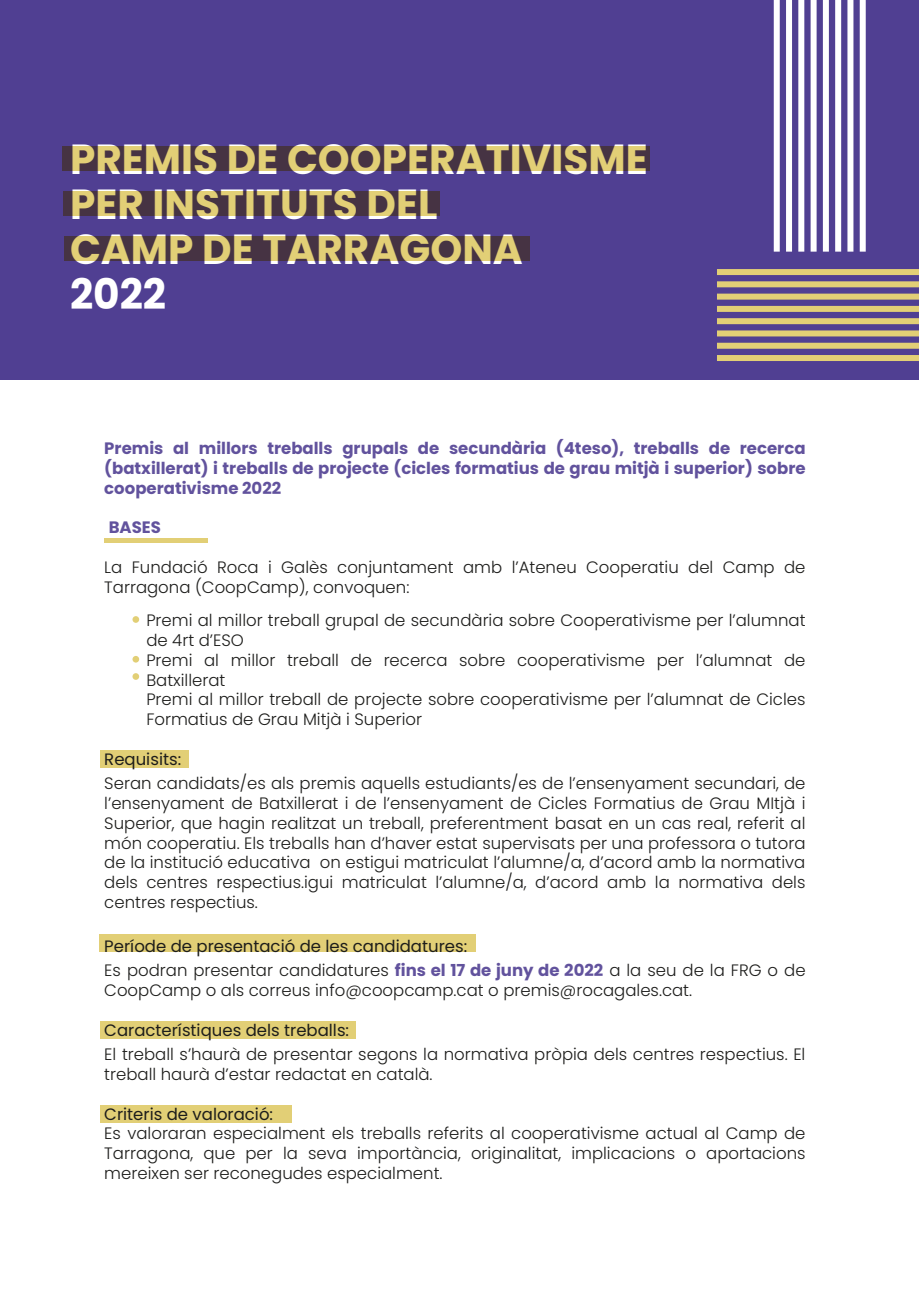
<style>
.page{position:relative;width:919px;height:1289px;background:#fff}
.page>*{position:absolute;margin:0;border:0;box-sizing:border-box;transform-origin:0 0}
.t1{font:700 42px/45px "Poppins";color:#fff}
.t2{font:300 16.5px/19.8px "Poppins";color:#1d1d1b}
.t3{font:700 16.5px/19.8px "Poppins";color:rgb(80 63 146/.9);text-align:justify}
.t4{font:16.5px "Poppins";color:#1d1d1b}
.s1{font-weight:400}
.s2{font-weight:700;color:rgb(80 63 146/.9)}
</style>
<div class="page">
<div style="left:100px;top:934px;width:376px;height:18px;background:#e2cf76"></div>
<div style="left:0;top:0;width:918px;height:379px;background:#503f92"></div>
<hr style="left:104px;top:538px;width:104px;height:4px;background:#e2cf76">
<div style="left:100px;top:750px;width:88px;height:18px;background:#e2cf76"></div>
<div style="left:100px;top:1021px;width:255px;height:18px;background:#e2cf76"></div>
<div style="left:100px;top:1105px;width:191px;height:18px;background:#e2cf76"></div>
<div style="left:62px;top:146px;width:587px;height:25px;background:#463343"></div>
<div style="left:64px;top:192px;width:375px;height:24px;background:#463343"></div>
<div style="left:64px;top:236px;width:465px;height:25px;background:#463343"></div>
<div style="left:132px;top:616px;width:7px;height:7px;background:#e2cf76;border-radius:50%"></div>
<div style="left:132px;top:656px;width:7px;height:6px;background:#e2cf76;border-radius:50%"></div>
<div style="left:132px;top:673px;width:7px;height:7px;background:#e2cf76;border-radius:50%"></div>
<div style="left:717px;top:269px;width:201px;height:6px;background:#e2cf76"></div>
<div style="left:717px;top:281px;width:201px;height:6px;background:#e2cf76"></div>
<div style="left:717px;top:293px;width:201px;height:6px;background:#e2cf76"></div>
<div style="left:717px;top:306px;width:201px;height:6px;background:#e2cf76"></div>
<div style="left:717px;top:318px;width:201px;height:6px;background:#e2cf76"></div>
<div style="left:717px;top:330px;width:201px;height:6px;background:#e2cf76"></div>
<div style="left:717px;top:343px;width:201px;height:6px;background:#e2cf76"></div>
<div style="left:717px;top:355px;width:201px;height:6px;background:#e2cf76"></div>
<div style="left:773px;top:0;width:6px;height:252px;background:#fff"></div>
<div style="left:786px;top:0;width:6px;height:252px;background:#fff"></div>
<div style="left:798px;top:0;width:6px;height:252px;background:#fff"></div>
<div style="left:810px;top:0;width:6px;height:252px;background:#fff"></div>
<div style="left:822px;top:0;width:6px;height:252px;background:#fff"></div>
<div style="left:835px;top:0;width:6px;height:252px;background:#fff"></div>
<div style="left:847px;top:0;width:6px;height:252px;background:#fff"></div>
<div style="left:859px;top:0;width:6px;height:252px;background:#fff"></div>
<h1 class="t1" style="left:70px;top:137px;width:579px">PREMIS DE COOPERATIVISME<br>PER INSTITUTS DEL<br>CAMP DE TARRAGONA</h1>
<h1 class="t1" style="left:70px;top:272px;width:98px">2022</h1>
<p class="t3" style="left:104px;top:438px;width:702px">Premis al millors treballs grupals de secundària (4teso), treballs de recerca (batxillerat) i treballs de projecte (cicles formatius de grau mitjà i superior) sobre cooperativisme 2022</p>
<p class="t3" style="left:109px;top:518px;width:54px">BASES</p>
<p class="t2" style="left:104px;top:557px;width:702px">La Fundació Roca i Galès conjuntament amb l’Ateneu Cooperatiu del Camp de<br>Tarragona (CoopCamp), convoquen:</p>
<p class="t2" style="left:146px;top:610px;width:660px">Premi al millor treball grupal de secundària sobre Cooperativisme per l’alumnat de 4rt d’ESO<br>Premi al millor treball de recerca sobre cooperativisme per l’alumnat de Batxillerat<br>Premi al millor treball de projecte sobre cooperativisme per l’alumnat de Cicles Formatius de Grau Mitjà i Superior</p>
<p class="t4" style="left:104px;top:749px;width:78px">Requisits:</p>
<p class="t2" style="left:104px;top:773px;width:702px;text-align:justify">Seran candidats/es als premis aquells estudiants/es de l’ensenyament secundari, de l’ensenyament de Batxillerat i de l’ensenyament de Cicles Formatius de Grau MItjà i Superior, que hagin realitzat un treball, preferentment basat en un cas real, referit al món cooperatiu. Els treballs han d’haver estat supervisats per una professora o tutora de la institució educativa on estigui matriculat l’alumne/a, d’acord amb la normativa dels centres respectius.igui matriculat l’alumne/a, d’acord amb la normativa dels centres respectius.</p>
<p class="t2" style="left:104px;top:934px;width:702px;line-height:24.3px"><span class="s1">Període de presentació de les candidatures:<br></span>Es podran presentar candidatures <span class="s2">fins el 17 de juny de 2022</span> a la seu de la FRG o de</p>
<p class="t2" style="left:104px;top:980px;width:589px">CoopCamp o als correus info@coopcamp.cat o premis@rocagales.cat.</p>
<p class="t4" style="left:104px;top:1020px;width:246px">Característiques dels treballs:</p>
<p class="t2" style="left:104px;top:1044px;width:702px">El treball s’haurà de presentar segons la normativa pròpia dels centres respectius. El treball haurà d’estar redactat en català.</p>
<p class="t4" style="left:104px;top:1104px;width:170px">Criteris de valoració:</p>
<p class="t2" style="left:104px;top:1123px;width:702px;text-align:justify">Es valoraran especialment els treballs referits al cooperativisme actual al Camp de Tarragona, que per la seva importància, originalitat, implicacions o aportacions mereixen ser reconegudes especialment.</p>
</div>
